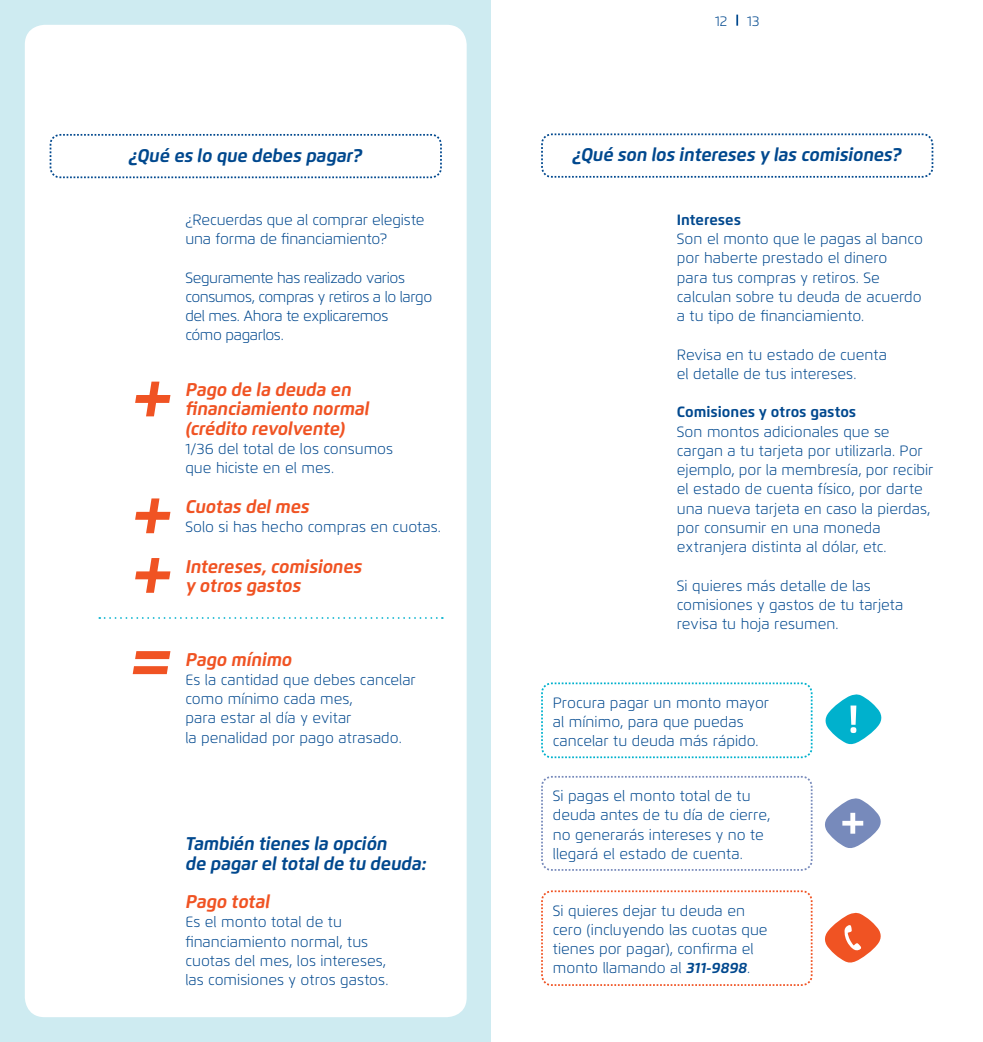
<style>
.page{position:relative;width:983px;height:1042px;background:#fff}
.page>*{position:absolute;margin:0;border:0;box-sizing:border-box;transform-origin:0 0}
.t1{font:italic 700 18.38px/19.2px "Flexo";letter-spacing:-.01em;color:#f05323}
.t2{font:italic 700 18.38px/19.2px "Flexo";letter-spacing:-.01em;color:#00488e}
.t3{font:300 14.88px/19.2px "Flexo";color:#00488e}
.t4{font:300 14.88px/19.2px "Flexo";letter-spacing:-.03em;color:#00488e}
.t5{font:700 14.88px "Flexo";color:#00488e}
.t6{font:300 14px "Flexo";color:#00488e}
.s1{font-weight:700;font-style:italic}
.s2{font-style:italic}
</style>
<div class="page">
<div style="left:0;top:0;width:491px;height:1042px;background:#ceebf1"></div>
<div style="left:25px;top:25px;width:441px;height:992px;background:#fff;border-radius:20px"></div>
<svg style="left:736px;top:15px;width:2px;height:11px"></svg>
<svg style="left:49px;top:134px;width:393px;height:45px"></svg>
<svg style="left:135px;top:558px;width:35px;height:35px"></svg>
<svg style="left:135px;top:382px;width:35px;height:34px"></svg>
<svg style="left:135px;top:498px;width:35px;height:35px"></svg>
<svg style="left:99px;top:617px;width:343px;height:2px"></svg>
<svg style="left:541px;top:133px;width:393px;height:45px"></svg>
<svg style="left:133px;top:651px;width:37px;height:23px"></svg>
<svg style="left:541px;top:682px;width:272px;height:77px"></svg>
<svg style="left:825px;top:694px;width:57px;height:51px"></svg>
<svg style="left:541px;top:776px;width:272px;height:95px"></svg>
<svg style="left:825px;top:798px;width:56px;height:50px"></svg>
<svg style="left:825px;top:912px;width:56px;height:51px"></svg>
<svg style="left:541px;top:890px;width:272px;height:96px"></svg>
<p class="t2" style="left:128px;top:146px;width:235px">¿Qué es lo que debes pagar?</p>
<p class="t3" style="left:185px;top:210px;width:240px">¿Recuerdas que al comprar elegiste una forma de financiamiento?</p>
<p class="t4" style="left:185px;top:268px;width:248px">Seguramente has realizado varios consumos, compras y retiros a lo largo del mes. Ahora te explicaremos<br>cómo pagarlos.</p>
<p class="t1" style="left:185px;top:380px;width:185px">Pago de la deuda en financiamiento normal (crédito revolvente)</p>
<p class="t3" style="left:185px;top:439px;width:209px">1/36 del total de los consumos que hiciste en el mes.</p>
<p class="t1" style="left:185px;top:497px;width:125px">Cuotas del mes</p>
<p class="t3" style="left:185px;top:517px;width:257px">Solo si has hecho compras en cuotas.</p>
<p class="t1" style="left:185px;top:556px;width:178px">Intereses, comisiones y otros gastos</p>
<p class="t1" style="left:185px;top:649px;width:108px">Pago mínimo</p>
<p class="t3" style="left:185px;top:670px;width:232px">Es la cantidad que debes cancelar como mínimo cada mes,<br>para estar al día y evitar<br>la penalidad por pago atrasado.</p>
<p class="t2" style="left:185px;top:834px;width:242px">También tienes la opción<br>de pagar el total de tu deuda:</p>
<p class="t1" style="left:185px;top:892px;width:86px">Pago total</p>
<p class="t3" style="left:185px;top:912px;width:204px">Es el monto total de tu financiamiento normal, tus cuotas del mes, los intereses, las comisiones y otros gastos.</p>
<p class="t6" style="left:714px;top:12px;width:14px">12</p>
<p class="t6" style="left:747px;top:12px;width:14px">13</p>
<p class="t2" style="left:572px;top:145px;width:330px">¿Qué son los intereses y las comisiones?</p>
<p class="t5" style="left:676px;top:211px;width:66px">Intereses</p>
<p class="t3" style="left:676px;top:229px;width:247px">Son el monto que le pagas al banco por haberte prestado el dinero<br>para tus compras y retiros. Se calculan sobre tu deuda de acuerdo a tu tipo de financiamiento.</p>
<p class="t3" style="left:676px;top:345px;width:212px">Revisa en tu estado de cuenta el detalle de tus intereses.</p>
<p class="t5" style="left:676px;top:403px;width:181px">Comisiones y otros gastos</p>
<p class="t3" style="left:676px;top:422px;width:258px">Son montos adicionales que se cargan a tu tarjeta por utilizarla. Por ejemplo, por la membresía, por recibir el estado de cuenta físico, por darte una nueva tarjeta en caso la pierdas, por consumir en una moneda extranjera distinta al dólar, etc.</p>
<p class="t3" style="left:676px;top:576px;width:228px">Si quieres más detalle de las comisiones y gastos de tu tarjeta revisa tu hoja resumen.</p>
<p class="t3" style="left:552px;top:693px;width:218px">Procura pagar un monto mayor al mínimo, para que puedas cancelar tu deuda más rápido.</p>
<p class="t3" style="left:552px;top:786px;width:219px">Si pagas el monto total de tu deuda antes de tu día de cierre, no generarás intereses y no te llegará el estado de cuenta.</p>
<p class="t3" style="left:552px;top:901px;width:216px">Si quieres dejar tu deuda en cero (incluyendo las cuotas que tienes por pagar), confirma el monto llamando al <span class="s1">311-9898</span><span class="s2">.</span></p>
</div>
